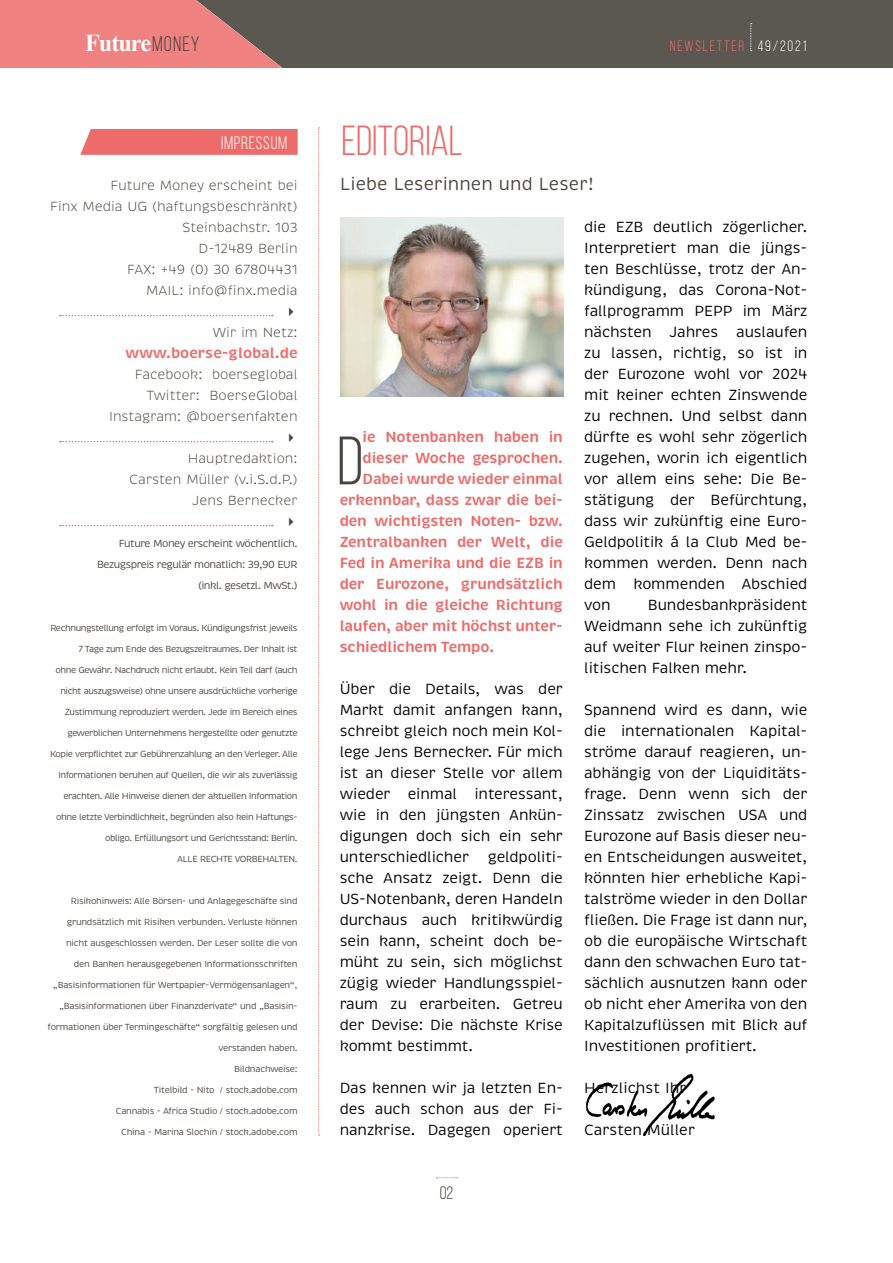
<style>
.page{position:relative;width:893px;height:1263px;background:#fff}
.page>*{position:absolute;margin:0;border:0;box-sizing:border-box;transform-origin:0 0}
.t1{font:68.4px "Bebas Neue";color:#49443e}
.t2{font:42px "Bebas Neue";color:#ed6b6a}
.t3{font:700 24.3px "Times New Roman";letter-spacing:-.04em;color:#fff}
.t4{font:18px "Brevia";color:#49443e}
.t5{font:18px "Bebas Neue";letter-spacing:.04em;color:#fff}
.t6{font:18px "Bebas Neue";color:#49443e}
.t7{font:15px/21px "Brevia";letter-spacing:-.01em;color:#000;text-align:justify}
.t8{font:600 15px "Brevia";letter-spacing:-.01em;color:#ed6b6a}
.t9{font:15px "Bebas Neue";letter-spacing:.12em;color:#ed6b6a}
.t10{font:300 13.5px/21px "Brevia";color:#49443e;text-align:right}
.t11{font:10.5px/21px "Brevia";letter-spacing:-.05em;color:#49443e;text-align:right}
.t12{font:9px "Brevia";letter-spacing:-.05em;color:#49443e}
.t13{font:9px "Brevia";letter-spacing:-.03em;color:#49443e}
.s1{font-family:"Bebas Neue";font-weight:400;font-size:21px;color:#49443e}
.s2{color:#fff}
</style>
<div class="page">
<svg style="left:436px;top:1177px;width:22px;height:1px"></svg>
<div style="left:282px;top:0;width:611px;height:68px;background:#5b5751"></div>
<svg style="left:0;top:0;width:282px;height:68px;background:#d87a79"></svg>
<svg style="left:750px;top:23px;width:2px;height:28px"></svg>
<img style="left:340px;top:218px;width:223px;height:179px">
<svg style="left:318px;top:128px;width:2px;height:1008px"></svg>
<svg style="left:80px;top:129px;width:218px;height:26px;background:#ed6f6e"></svg>
<svg style="left:60px;top:315px;width:213px;height:1px"></svg>
<svg style="left:60px;top:441px;width:213px;height:1px"></svg>
<svg style="left:60px;top:525px;width:213px;height:1px"></svg>
<img style="left:585px;top:1073px;width:130px;height:62px">
<h3 class="t3" style="left:85px;top:26px;width:116px">Future<span class="s1">MONEY</span></h3>
<p class="t9" style="left:670px;top:37px;width:138px">NEWSLETTER <span class="s2">49/2021</span></p>
<p class="t5" style="left:221px;top:133px;width:68px">IMPRESSUM</p>
<h2 class="t2" style="left:341px;top:118px;width:123px">EDITORIAL</h2>
<p class="t10" style="left:50px;top:175px;width:249px">Future Money erscheint bei<br>Finx Media UG (haftungsbeschränkt)<br>Steinbachstr. 103<br>D-12489 Berlin<br>FAX: +49 (0) 30 67804431<br>MAIL: info@finx.media</p>
<p class="t10" style="left:213px;top:322px;width:86px">Wir im Netz:</p>
<p class="t8" style="left:126px;top:344px;width:174px">www.boerse-global.de</p>
<p class="t10" style="left:109px;top:364px;width:190px">Facebook: boerseglobal<br>Twitter: BoerseGlobal<br>Instagram: @boersenfakten</p>
<p class="t10" style="left:129px;top:448px;width:170px">Hauptredaktion:<br>Carsten Müller (v.i.S.d.P.)<br>Jens Bernecker</p>
<p class="t11" style="left:97px;top:533px;width:202px">Future Money erscheint wöchentlich.<br>Bezugspreis regulär monatlich: 39,90 EUR (inkl. gesetzl. MwSt.)</p>
<p class="t12" style="left:50px;top:623px;width:249px">Rechnungstellung erfolgt im Voraus. Kündigungsfrist jeweils</p>
<p class="t12" style="left:78px;top:644px;width:221px">7 Tage zum Ende des Bezugszeitraumes. Der Inhalt ist</p>
<p class="t12" style="left:56px;top:665px;width:244px">ohne Gewähr. Nachdruck nicht erlaubt. Kein Teil darf (auch</p>
<p class="t12" style="left:60px;top:686px;width:239px">nicht auszugsweise) ohne unsere ausdrückliche vorherige</p>
<p class="t12" style="left:65px;top:707px;width:234px">Zustimmung reproduziert werden. Jede im Bereich eines</p>
<p class="t12" style="left:67px;top:728px;width:232px">gewerblichen Unternehmens hergestellte oder genutzte</p>
<p class="t12" style="left:50px;top:749px;width:249px">Kopie verpflichtet zur Gebührenzahlung an den Verleger. Alle</p>
<p class="t12" style="left:58px;top:770px;width:241px">Informationen beruhen auf Quellen, die wir als zuverlässig</p>
<p class="t12" style="left:64px;top:791px;width:236px">erachten. Alle Hinweise dienen der aktuellen Information</p>
<p class="t12" style="left:56px;top:812px;width:243px">ohne letzte Verbindlichkeit, begründen also kein Haftungs-</p>
<p class="t12" style="left:105px;top:833px;width:194px">obligo. Erfüllungsort und Gerichtsstand: Berlin.</p>
<p class="t12" style="left:177px;top:854px;width:122px">ALLE RECHTE VORBEHALTEN.</p>
<p class="t13" style="left:71px;top:896px;width:228px">Risikohinweis: Alle Börsen- und Anlagegeschäfte sind</p>
<p class="t13" style="left:67px;top:917px;width:232px">grundsätzlich mit Risiken verbunden. Verluste können</p>
<p class="t13" style="left:66px;top:938px;width:233px">nicht ausgeschlossen werden. Der Leser sollte die von</p>
<p class="t13" style="left:74px;top:959px;width:225px">den Banken herausgegebenen Informationsschriften</p>
<p class="t13" style="left:53px;top:980px;width:246px">„Basisinformationen für Wertpapier-Vermögensanlagen“,</p>
<p class="t13" style="left:59px;top:1001px;width:240px">„Basisinformationen über Finanzderivate“ und „Basisin-</p>
<p class="t13" style="left:48px;top:1022px;width:252px">formationen über Termingeschäfte“ sorgfältig gelesen und</p>
<p class="t13" style="left:218px;top:1043px;width:81px">verstanden haben.</p>
<p class="t13" style="left:234px;top:1064px;width:65px">Bildnachweise:</p>
<p class="t13" style="left:154px;top:1085px;width:145px">Titelbild - Nito / stock.adobe.com</p>
<p class="t13" style="left:116px;top:1106px;width:183px">Cannabis - Africa Studio / stock.adobe.com</p>
<p class="t13" style="left:121px;top:1127px;width:178px">China - Marina Slochin / stock.adobe.com</p>
<p class="t4" style="left:340px;top:173px;width:255px">Liebe Leserinnen und Leser!</p>
<p class="t7" style="left:584px;top:217px;width:225px">die EZB deutlich zögerlicher.<br>Interpretiert man die jüngs&shy;ten Beschlüsse, trotz der An&shy;kündigung, das Corona-Not&shy;fallprogramm PEPP im März nächsten Jahres auslaufen zu lassen, richtig, so ist in der Eurozone wohl vor 2024 mit keiner echten Zinswende zu rechnen. Und selbst dann dürfte es wohl sehr zögerlich zugehen, worin ich eigentlich vor allem eins sehe: Die Be&shy;stätigung der Befürchtung, dass wir zukünftig eine Euro-Geldpolitik á la Club Med be&shy;kommen werden. Denn nach dem kommenden Abschied von</p>
<h1 class="t1" style="left:337px;top:424px;width:28px">D</h1>
<p class="t8" style="left:363px;top:428px;width:202px">ie Notenbanken haben in</p>
<p class="t8" style="left:363px;top:449px;width:202px">dieser Woche gesprochen.</p>
<p class="t8" style="left:363px;top:470px;width:202px">Dabei wurde wieder einmal</p>
<p class="t8" style="left:340px;top:491px;width:225px">erkennbar, dass zwar die bei-</p>
<p class="t8" style="left:340px;top:512px;width:225px">den wichtigsten Noten- bzw.</p>
<p class="t8" style="left:340px;top:533px;width:225px">Zentralbanken der Welt, die</p>
<p class="t8" style="left:340px;top:554px;width:225px">Fed in Amerika und die EZB in</p>
<p class="t8" style="left:340px;top:575px;width:225px">der Eurozone, grundsätzlich</p>
<p class="t8" style="left:340px;top:596px;width:225px">wohl in die gleiche Richtung</p>
<p class="t8" style="left:340px;top:617px;width:225px">laufen, aber mit höchst unter-</p>
<p class="t8" style="left:340px;top:638px;width:156px">schiedlichem Tempo.</p>
<p class="t7" style="left:340px;top:679px;width:225px">Über die Details, was der Markt damit anfangen kann, schreibt gleich noch mein Kol&shy;lege Jens Bernecker. Für mich ist an dieser Stelle vor allem wieder einmal interessant, wie in den jüngsten Ankün&shy;digungen doch sich ein sehr unterschiedlicher</p>
<p class="t7" style="left:584px;top:595px;width:225px;text-indent:64px">Bundesbankpräsident Weidmann sehe ich zukünftig auf weiter Flur keinen zinspo&shy;litischen Falken mehr.</p>
<p class="t7" style="left:584px;top:700px;width:225px">Spannend wird es dann, wie die internationalen Kapital&shy;ströme darauf reagieren, un&shy;abhängig von der Liquiditäts&shy;frage. Denn wenn sich der Zinssatz zwischen USA und Eurozone auf Basis dieser neu&shy;en Entscheidungen ausweitet, könnten hier erhebliche Kapi&shy;talströme wieder in den Dollar fließen. Die Frage ist dann nur, ob die europäische Wirtschaft dann den schwachen Euro tat&shy;sächlich ausnutzen kann oder ob nicht eher Amerika von den Kapitalzuflüssen mit Blick auf Investitionen profitiert.</p>
<p class="t7" style="left:584px;top:1078px;width:104px">Herzlichst Ihr</p>
<p class="t7" style="left:584px;top:1120px;width:112px">Carsten Müller</p>
<p class="t7" style="left:340px;top:847px;width:225px;text-indent:148px">geldpoliti&shy;sche Ansatz zeigt. Denn die US-Notenbank, deren Handeln durchaus auch kritikwürdig sein kann, scheint doch be&shy;müht zu sein, sich möglichst zügig wieder Handlungsspiel&shy;raum zu erarbeiten. Getreu der Devise: Die nächste Krise kommt bestimmt.</p>
<p class="t7" style="left:340px;top:1078px;width:225px">Das kennen wir ja letzten En&shy;des auch schon aus der Fi&shy;nanzkrise. Dagegen operiert</p>
<p class="t6" style="left:440px;top:1183px;width:15px">02</p>
</div>
